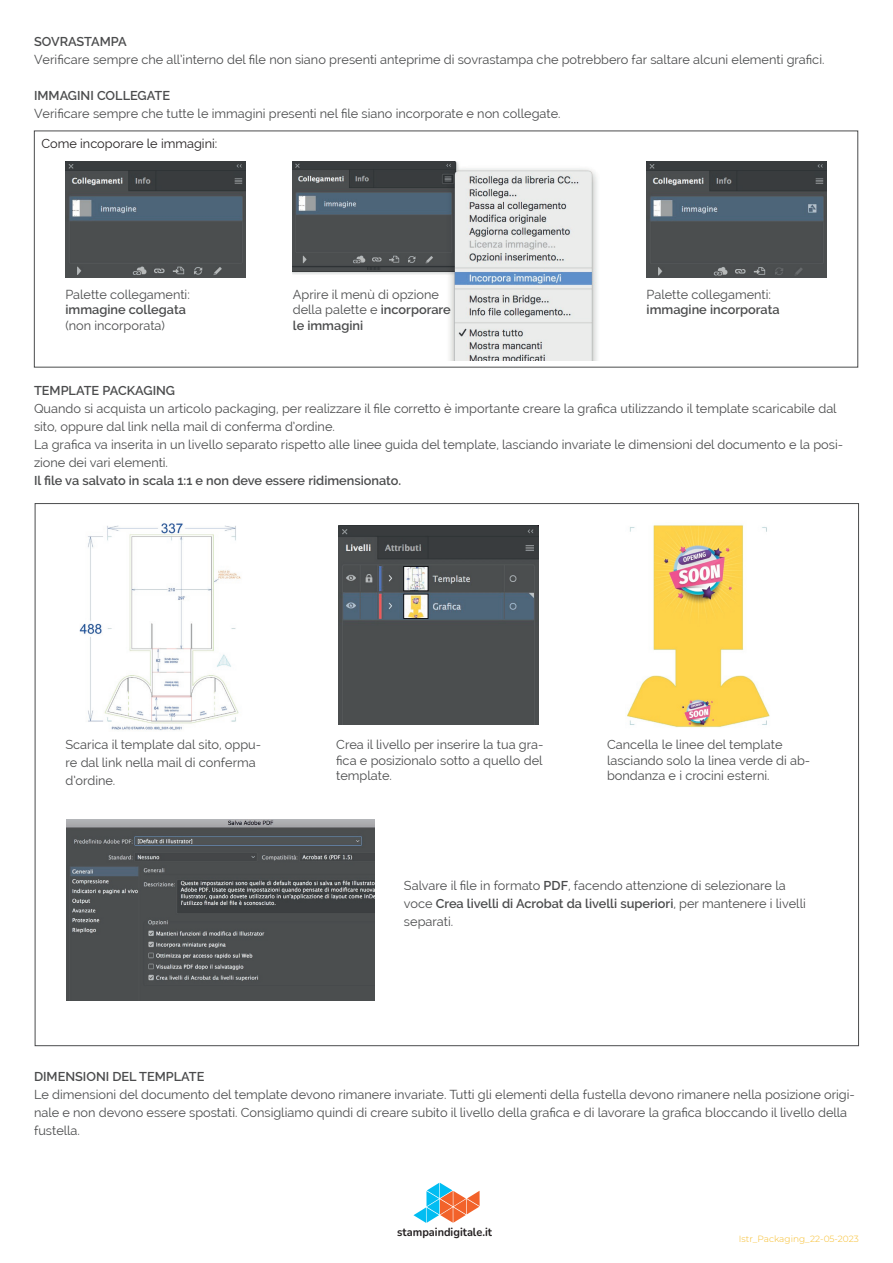
<style>
.page{position:relative;width:893px;height:1263px;background:#fff}
.page>*{position:absolute;margin:0;border:0;box-sizing:border-box;transform-origin:0 0}
.t1{font:12.75px/18px "Raleway";color:#4b4c4d}
.t2{font:600 12.75px "Raleway";color:#4b4c4d}
.t3{font:12.75px "Raleway";color:#231f20}
.t4{font:700 11.55px "Nunito";color:#231f20;scale:.94 1}
.t5{font:300 9px "Montserrat";color:#f7bc28}
.s1{font-weight:600}
</style>
<div class="page">
<svg style="left:413px;top:1183px;width:67px;height:40px"></svg>
<img style="left:293px;top:161px;width:304px;height:199px">
<img style="left:65px;top:161px;width:180px;height:117px">
<img style="left:647px;top:161px;width:180px;height:117px">
<img style="left:338px;top:525px;width:201px;height:200px">
<img style="left:79px;top:523px;width:162px;height:208px">
<img style="left:627px;top:525px;width:143px;height:203px">
<img style="left:67px;top:820px;width:307px;height:180px">
<p class="t2" style="left:34px;top:34px;width:94px">SOVRASTAMPA</p>
<p class="t1" style="left:34px;top:50px;width:792px">Verificare sempre che all’interno del file non siano presenti anteprime di sovrastampa che potrebbero far saltare alcuni elementi grafici.</p>
<p class="t2" style="left:34px;top:88px;width:138px">IMMAGINI COLLEGATE</p>
<p class="t1" style="left:34px;top:104px;width:528px">Verificare sempre che tutte le immagini presenti nel file siano incorporate e non collegate.</p>
<p class="t3" style="left:41px;top:136px;width:177px">Come incoporare le immagini:</p>
<p class="t1" style="left:65px;top:286px;width:126px">Palette collegamenti:</p>
<p class="t2" style="left:65px;top:303px;width:122px">immagine collegata</p>
<p class="t1" style="left:65px;top:316px;width:101px">(non incorporata)</p>
<p class="t1" style="left:293px;top:287px;width:159px;line-height:15.3px">Aprire il menù di opzione della palette e <span class="s1">incorporare le immagini</span></p>
<p class="t1" style="left:647px;top:286px;width:126px">Palette collegamenti:</p>
<p class="t2" style="left:647px;top:303px;width:135px">immagine incorporata</p>
<p class="t2" style="left:34px;top:383px;width:143px">TEMPLATE PACKAGING</p>
<p class="t1" style="left:34px;top:400px;width:811px">Quando si acquista un articolo packaging, per realizzare il file corretto è importante creare la grafica utilizzando il template scaricabile dal sito, oppure dal link nella mail di conferma d’ordine.<br>La grafica va inserita in un livello separato rispetto alle linee guida del template, lasciando invariate le dimensioni del documento e la posi&shy;zione dei vari elementi.</p>
<p class="t2" style="left:34px;top:473px;width:369px">Il file va salvato in scala 1:1 e non deve essere ridimensionato.</p>
<p class="t1" style="left:65px;top:736px;width:197px">Scarica il template dal sito, oppu&shy;re dal link nella mail di conferma d’ordine.</p>
<p class="t1" style="left:607px;top:737px;width:205px;line-height:15.3px">Cancella le linee del template lasciando solo la linea verde di ab&shy;bondanza e i crocini esterni.</p>
<p class="t1" style="left:336px;top:737px;width:209px;line-height:15.3px;text-align:justify">Crea il livello per inserire la tua gra&shy;fica e posizionalo sotto a quello del template.</p>
<p class="t1" style="left:404px;top:876px;width:403px">Salvare il file in formato <span class="s1">PDF</span>, facendo attenzione di selezionare la voce <span class="s1">Crea livelli di Acrobat da livelli superiori</span>, per mantenere i livelli separati.</p>
<p class="t2" style="left:34px;top:1069px;width:172px">DIMENSIONI DEL TEMPLATE</p>
<p class="t1" style="left:34px;top:1085px;width:822px">Le dimensioni del documento del template devono rimanere invariate. Tutti gli elementi della fustella devono rimanere nella posizione origi&shy;nale e non devono essere spostati. Consigliamo quindi di creare subito il livello della grafica e di lavorare la grafica bloccando il livello della fustella.</p>
<p class="t4" style="left:397px;top:1223px;width:102px">stampaindigitale.it</p>
<p class="t5" style="left:739px;top:1232px;width:122px">Istr_Packaging_22-05-2023</p>
</div>
